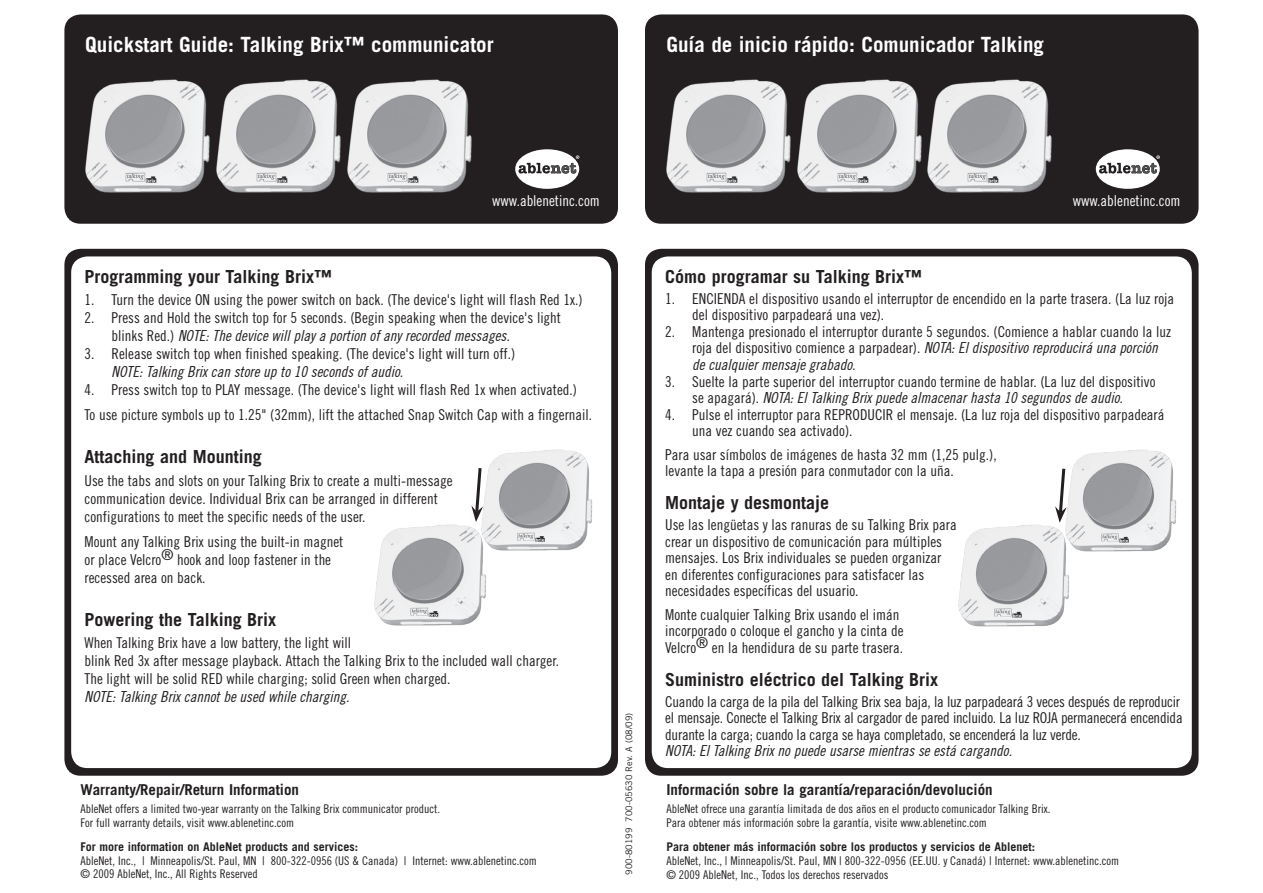
<style>
.page{position:relative;width:1263px;height:893px;background:#fff}
.page>*{position:absolute;margin:0;border:0;box-sizing:border-box;transform-origin:0 0}
.t1{font:700 21px "Trade Gothic LT Std";color:#fff}
.t2{font:700 18px "Trade Gothic LT Std";color:#231f20}
.t3{font:15px/16.5px "Trade Gothic LT Std Cn 18";color:#231f20}
.t4{font:15px/16.5px "Trade Gothic Cond Eighteen Obl";color:#231f20}
.t5{font:700 15px "Trade Gothic LT Std";color:#231f20}
.t6{font:15px "Trade Gothic LT Std Cn 18";color:#fff}
.t7{font:12px/13.5px "Trade Gothic LT Std Cn 18";color:#231f20}
.t8{font:700 12px "Trade Gothic LT Std";color:#231f20}
.t9{font:9px "Trade Gothic LT Std";color:#231f20}
.s1{font-family:"Trade Gothic LT Std Cn 18"}
</style>
<div class="page">
<div style="left:64px;top:249px;width:554px;height:527px;background:#231f20;border-radius:16px"></div>
<div style="left:71px;top:256px;width:540px;height:512px;background:#fff;border-radius:16px"></div>
<div style="left:645px;top:249px;width:553px;height:527px;background:#231f20;border-radius:16px"></div>
<div style="left:652px;top:256px;width:540px;height:512px;background:#fff;border-radius:16px"></div>
<div style="left:64px;top:14px;width:554px;height:210px;background:#231f20;border-radius:16px"></div>
<div style="left:645px;top:14px;width:553px;height:210px;background:#231f20;border-radius:16px"></div>
<div style="left:515px;top:149px;width:64px;height:40px;background:#fff;border-radius:50%"></div>
<svg style="left:518px;top:155px;width:61px;height:19px"></svg>
<div style="left:1096px;top:149px;width:64px;height:40px;background:#fff;border-radius:50%"></div>
<svg style="left:1099px;top:155px;width:61px;height:19px"></svg>
<img style="left:85px;top:79px;width:387px;height:114px">
<img style="left:666px;top:79px;width:386px;height:114px">
<img style="left:483px;top:449px;width:110px;height:102px">
<img style="left:374px;top:518px;width:117px;height:108px">
<svg style="left:471px;top:468px;width:12px;height:54px"></svg>
<img style="left:1067px;top:449px;width:110px;height:103px">
<img style="left:958px;top:518px;width:116px;height:109px">
<svg style="left:1055px;top:468px;width:12px;height:55px"></svg>
<h1 class="t1" style="left:85px;top:31px;width:410px">Quickstart Guide: Talking Brix™ communicator</h1>
<h1 class="t1" style="left:666px;top:32px;width:379px">Guía de inicio rápido: Comunicador Talking</h1>
<p class="t6" style="left:492px;top:192px;width:109px">www.ablenetinc.com</p>
<p class="t6" style="left:1073px;top:192px;width:109px">www.ablenetinc.com</p>
<p class="t2" style="left:85px;top:265px;width:249px">Programming your Talking Brix™</p>
<p class="t3" style="left:85px;top:291px;width:499px">1. Turn the device ON using the power switch on back. (The device's light will flash Red 1x.)</p>
<p class="t3" style="left:85px;top:309px;width:478px">2. Press and Hold the switch top for 5 seconds. (Begin speaking when the device's light</p>
<p class="t4" style="left:112px;top:327px;width:399px"><span class="s1">blinks Red.)</span> NOTE: The device will play a portion of any recorded messages.</p>
<p class="t3" style="left:85px;top:345px;width:432px">3. Release switch top when finished speaking. (The device's light will turn off.)</p>
<p class="t4" style="left:112px;top:363px;width:293px">NOTE: Talking Brix can store up to 10 seconds of audio.</p>
<p class="t3" style="left:85px;top:377px;width:509px;line-height:25.2px">4. Press switch top to PLAY message. (The device's light will flash Red 1x when activated.)<br>To use picture symbols up to 1.25" (32mm), lift the attached Snap Switch Cap with a fingernail.</p>
<p class="t2" style="left:85px;top:446px;width:179px">Attaching and Mounting</p>
<p class="t3" style="left:85px;top:471px;width:370px;line-height:18px">Use the tabs and slots on your Talking Brix to create a multi-message communication device. Individual Brix can be arranged in different configurations to meet the specific needs of the user.</p>
<p class="t3" style="left:85px;top:532px;width:260px;line-height:18px">Mount any Talking Brix using the built-in magnet or place Velcro® hook and loop fastener in the recessed area on back.</p>
<p class="t2" style="left:85px;top:609px;width:193px">Powering the Talking Brix</p>
<p class="t3" style="left:85px;top:634px;width:476px;line-height:18px">When Talking Brix have a low battery, the light will<br>blink Red 3x after message playback. Attach the Talking Brix to the included wall charger.<br>The light will be solid RED while charging; solid Green when charged.</p>
<p class="t4" style="left:85px;top:689px;width:266px">NOTE: Talking Brix cannot be used while charging.</p>
<p class="t5" style="left:81px;top:781px;width:220px">Warranty/Repair/Return Information</p>
<p class="t7" style="left:81px;top:802px;width:361px">AbleNet offers a limited two-year warranty on the Talking Brix communicator product.<br>For full warranty details, visit www.ablenetinc.com</p>
<p class="t8" style="left:81px;top:839px;width:279px">For more information on AbleNet products and services:</p>
<p class="t7" style="left:81px;top:853px;width:458px">AbleNet, Inc., | Minneapolis/St. Paul, MN | 800-322-0956 (US &amp; Canada) | Internet: www.ablenetinc.com © 2009 AbleNet, Inc., All Rights Reserved</p>
<p class="t9" style="left:623px;top:875px;width:163px;rotate:-90deg">900-80199 700-05630 Rev. A (08/09)</p>
<p class="t2" style="left:665px;top:266px;width:259px">Cómo programar su Talking Brix™</p>
<p class="t3" style="left:692px;top:290px;width:483px;text-indent:-27px">1. ENCIENDA el dispositivo usando el interruptor de encendido en la parte trasera. (La luz roja del dispositivo parpadeará una vez).</p>
<p class="t3" style="left:665px;top:323px;width:507px">2. Mantenga presionado el interruptor durante 5 segundos. (Comience a hablar cuando la luz</p>
<p class="t4" style="left:692px;top:340px;width:467px"><span class="s1">roja del dispositivo comience a parpadear).</span> NOTA: El dispositivo reproducirá una porción de cualquier mensaje grabado.</p>
<p class="t3" style="left:665px;top:373px;width:492px">3. Suelte la parte superior del interruptor cuando termine de hablar. (La luz del dispositivo</p>
<p class="t4" style="left:692px;top:389px;width:432px"><span class="s1">se apagará).</span> NOTA: El Talking Brix puede almacenar hasta 10 segundos de audio.</p>
<p class="t3" style="left:692px;top:406px;width:474px;text-indent:-27px">4. Pulse el interruptor para REPRODUCIR el mensaje. (La luz roja del dispositivo parpadeará una vez cuando sea activado).</p>
<p class="t3" style="left:665px;top:446px;width:333px">Para usar símbolos de imágenes de hasta 32 mm (1,25 pulg.), levante la tapa a presión para conmutador con la uña.</p>
<p class="t2" style="left:665px;top:492px;width:166px">Montaje y desmontaje</p>
<p class="t3" style="left:665px;top:516px;width:293px">Use las lengüetas y las ranuras de su Talking Brix para crear un dispositivo de comunicación para múltiples mensajes. Los Brix individuales se pueden organizar en diferentes configuraciones para satisfacer las necesidades específicas del usuario.</p>
<p class="t3" style="left:665px;top:606px;width:240px">Monte cualquier Talking Brix usando el imán incorporado o coloque el gancho y la cinta de<br>Velcro® en la hendidura de su parte trasera.</p>
<p class="t2" style="left:665px;top:668px;width:275px">Suministro eléctrico del Talking Brix</p>
<p class="t3" style="left:665px;top:693px;width:519px">Cuando la carga de la pila del Talking Brix sea baja, la luz parpadeará 3 veces después de reproducir el mensaje. Conecte el Talking Brix al cargador de pared incluido. La luz ROJA permanecerá encendida durante la carga; cuando la carga se haya completado, se encenderá la luz verde.</p>
<p class="t4" style="left:665px;top:742px;width:348px">NOTA: El Talking Brix no puede usarse mientras se está cargando.</p>
<p class="t5" style="left:666px;top:781px;width:328px">Información sobre la garantía/reparación/devolución</p>
<p class="t7" style="left:666px;top:802px;width:385px">AbleNet ofrece una garantía limitada de dos años en el producto comunicador Talking Brix.<br>Para obtener más información sobre la garantía, visite www.ablenetinc.com</p>
<p class="t8" style="left:666px;top:839px;width:370px">Para obtener más información sobre los productos y servicios de Ablenet:</p>
<p class="t7" style="left:666px;top:853px;width:454px;line-height:14.4px">AbleNet, Inc., | Minneapolis/St. Paul, MN | 800-322-0956 (EE.UU. y Canadá) | Internet: www.ablenetinc.com © 2009 AbleNet, Inc., Todos los derechos reservados</p>
</div>
